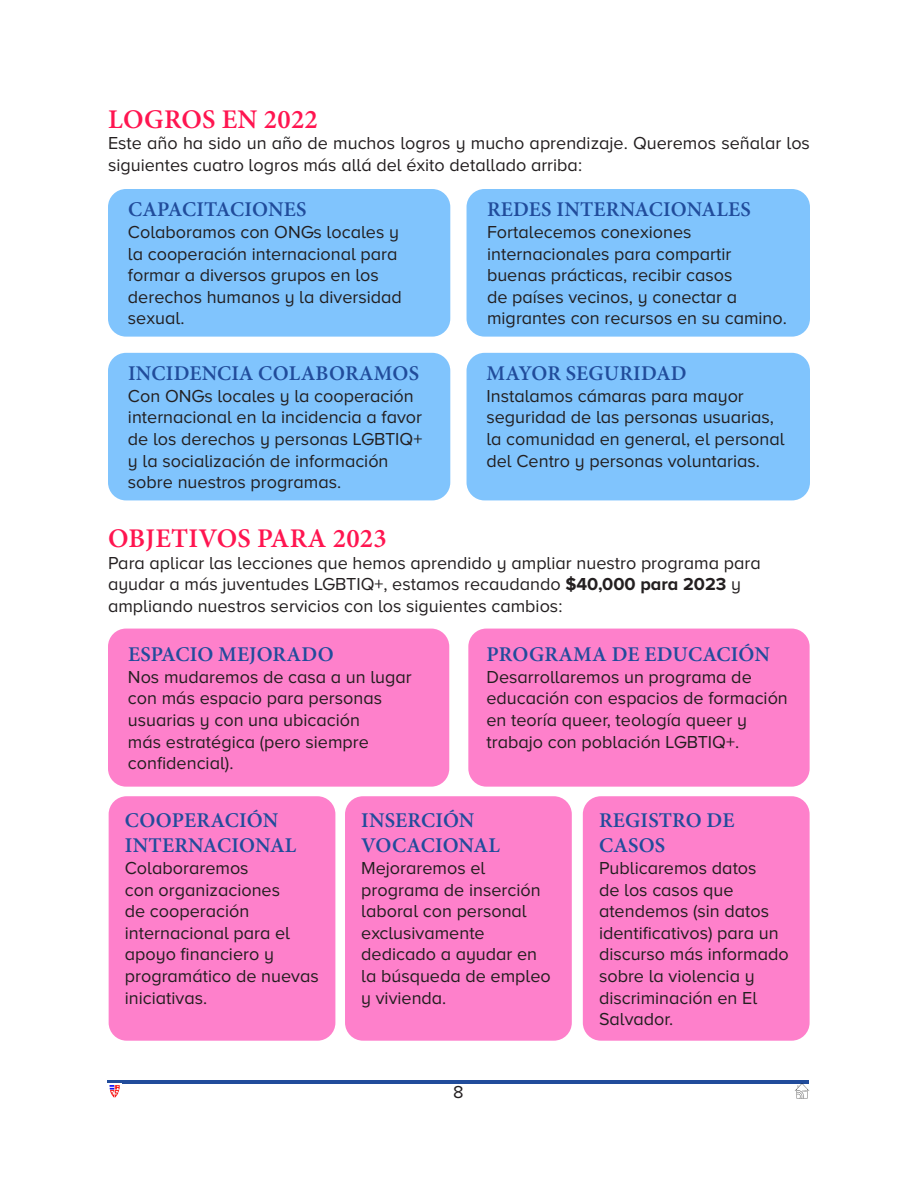
<style>
.page{position:relative;width:918px;height:1188px;background:#fff}
.page>*{position:absolute;margin:0;border:0;box-sizing:border-box;transform-origin:0 0}
.t1{font:600 27px "Minion Pro";letter-spacing:.01em;color:#ff1550}
.Sub_Header{font:600 21px/25.2px "Minion Pro";letter-spacing:.01em;color:#214c9b}
.t2{font:18px/21.6px "Proxima Nova A";color:#231f20}
.s1{font-weight:700}
</style>
<div class="page">
<div style="left:108px;top:189px;width:342px;height:148px;background:#80c4fd;border-radius:18px"></div>
<div style="left:467px;top:353px;width:343px;height:147px;background:#80c4fd;border-radius:18px"></div>
<div style="left:467px;top:189px;width:343px;height:148px;background:#80c4fd;border-radius:18px"></div>
<div style="left:108px;top:353px;width:342px;height:147px;background:#80c4fd;border-radius:18px"></div>
<div style="left:108px;top:629px;width:341px;height:158px;background:#fe80cb;border-radius:18px"></div>
<div style="left:468px;top:629px;width:342px;height:158px;background:#fe80cb;border-radius:18px"></div>
<div style="left:109px;top:796px;width:226px;height:245px;background:#fe80cb;border-radius:18px"></div>
<div style="left:345px;top:796px;width:227px;height:245px;background:#fe80cb;border-radius:18px"></div>
<div style="left:583px;top:796px;width:227px;height:245px;background:#fe80cb;border-radius:18px"></div>
<hr style="left:107px;top:1080px;width:702px;height:3px;background:#214c9b">
<img style="left:109px;top:1085px;width:11px;height:13px">
<img style="left:795px;top:1084px;width:14px;height:14px">
<p class="t1" style="left:108px;top:100px;width:211px">LOGROS EN 2022</p>
<p class="t2" style="left:108px;top:132px;width:704px">Este año ha sido un año de muchos logros y mucho aprendizaje. Queremos señalar los siguientes cuatro logros más allá del éxito detallado arriba:</p>
<p class="Sub_Header" style="left:128px;top:197px;width:180px">CAPACITACIONES</p>
<p class="t2" style="left:128px;top:221px;width:275px">Colaboramos con ONGs locales y la cooperación internacional para formar a diversos grupos en los derechos humanos y la diversidad sexual.</p>
<p class="Sub_Header" style="left:487px;top:197px;width:265px">REDES INTERNACIONALES</p>
<p class="t2" style="left:487px;top:221px;width:301px">Fortalecemos conexiones internacionales para compartir buenas prácticas, recibir casos<br>de países vecinos, y conectar a migrantes con recursos en su camino.</p>
<p class="Sub_Header" style="left:487px;top:361px;width:202px">MAYOR SEGURIDAD</p>
<p class="t2" style="left:486px;top:385px;width:300px">Instalamos cámaras para mayor seguridad de las personas usuarias, la comunidad en general, el personal del Centro y personas voluntarias.</p>
<p class="Sub_Header" style="left:128px;top:361px;width:293px">INCIDENCIA COLABORAMOS</p>
<p class="t2" style="left:128px;top:385px;width:296px">Con ONGs locales y la cooperación internacional en la incidencia a favor de los derechos y personas LGBTIQ+ y la socialización de información sobre nuestros programas.</p>
<p class="t1" style="left:108px;top:520px;width:280px">OBJETIVOS PARA 2023</p>
<p class="t2" style="left:108px;top:552px;width:654px">Para aplicar las lecciones que hemos aprendido y ampliar nuestro programa para ayudar a más juventudes LGBTIQ+, estamos recaudando <span class="s1">$40,000 para 2023</span> y ampliando nuestros servicios con los siguientes cambios:</p>
<p class="Sub_Header" style="left:128px;top:642px;width:207px">ESPACIO MEJORADO</p>
<p class="t2" style="left:128px;top:666px;width:285px">Nos mudaremos de casa a un lugar con más espacio para personas usuarias y con una ubicación<br>más estratégica (pero siempre confidencial).</p>
<p class="Sub_Header" style="left:487px;top:642px;width:285px">PROGRAMA DE EDUCACIÓN</p>
<p class="t2" style="left:486px;top:666px;width:303px">Desarrollaremos un programa de educación con espacios de formación en teoría queer, teología queer y trabajo con población LGBTIQ+.</p>
<p class="Sub_Header" style="left:125px;top:808px;width:173px">COOPERACIÓN<br>INTERNACIONAL</p>
<p class="t2" style="left:125px;top:857px;width:195px">Colaboraremos<br>con organizaciones<br>de cooperación internacional para el apoyo financiero y programático de nuevas iniciativas.</p>
<p class="Sub_Header" style="left:361px;top:808px;width:140px">INSERCIÓN<br>VOCACIONAL</p>
<p class="t2" style="left:361px;top:857px;width:191px">Mejoraremos el programa de inserción laboral con personal exclusivamente dedicado a ayudar en la búsqueda de empleo y vivienda.</p>
<p class="t2" style="left:453px;top:1081px;width:12px">8</p>
<p class="Sub_Header" style="left:599px;top:808px;width:137px">REGISTRO DE<br>CASOS</p>
<p class="t2" style="left:599px;top:857px;width:191px">Publicaremos datos<br>de los casos que atendemos (sin datos identificativos) para un discurso más informado sobre la violencia y discriminación en El<br>Salvador.</p>
</div>
